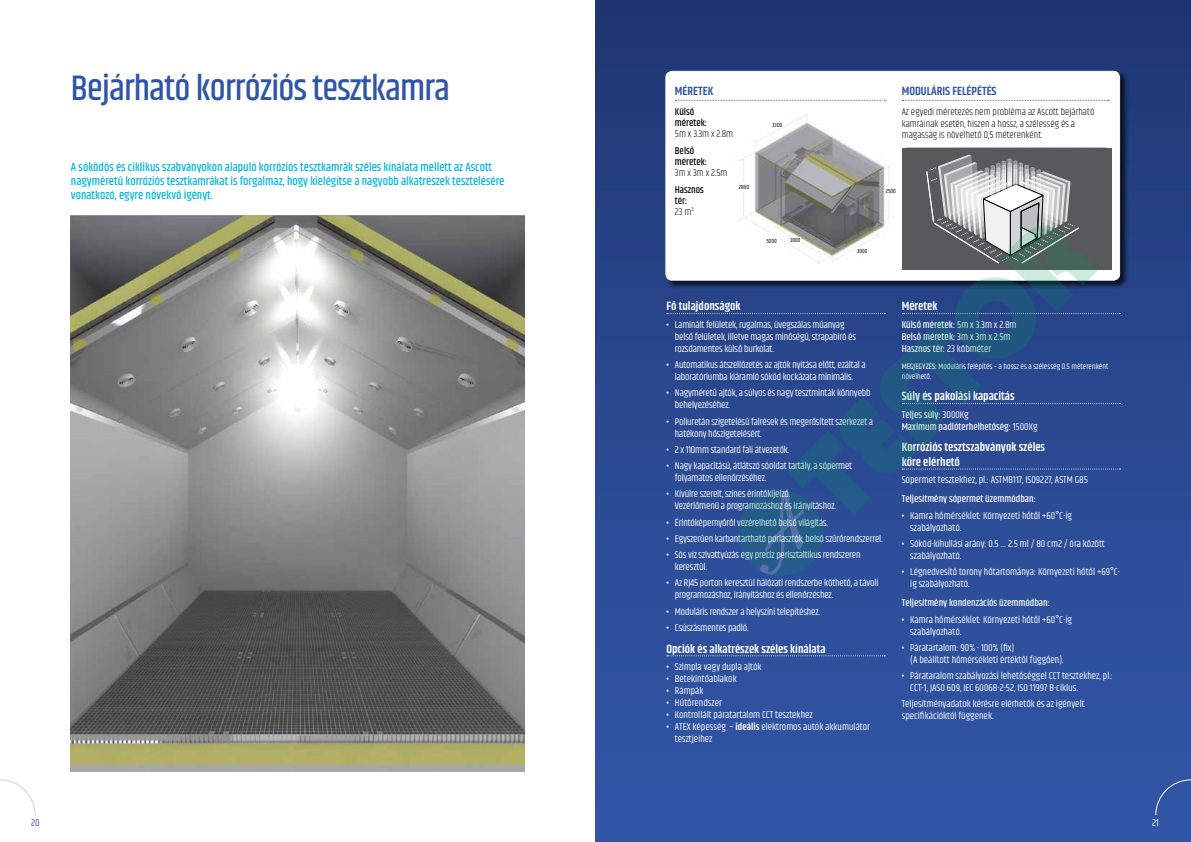
<style>
.page{position:relative;width:1191px;height:842px;background:#fff}
.page>*{position:absolute;margin:0;border:0;box-sizing:border-box;transform-origin:0 0}
.t1{font:500 36px "Khand";letter-spacing:-.02em;color:#3155a6}
.t2{font:500 12px/14px "Khand";color:#00b4e1}
.t3{font:600 12px/14.4px "Khand";color:#fff}
.t4{font:600 12px "Khand";color:#3155a6}
.t5{font:10px/12px "Khand";letter-spacing:-.015em;color:#fff}
.t6{font:500 10px/12px "Khand";color:#fff}
.t7{font:300 10px/11.5px "Khand";color:#000}
.t8{font:500 10px/11px "Khand";color:#000}
.t9{font:10px "Khand";color:#3155a6}
.t10{font:8px/10px "Khand";color:#fff}
.t11{font:6px "Khand";color:#000}
.s1{font-weight:300}
.s2{font-weight:700}
.s3{font-weight:600}
.s4{font-weight:400}
.s5{font-weight:500}
</style>
<div class="page">
<svg style="left:0;top:779px;width:36px;height:36px"></svg>
<div style="left:595px;top:0;width:596px;height:842px;background:linear-gradient(to bottom,#203875,#3357a9)"></div>
<div style="left:665px;top:70px;width:464px;height:219px;background:#000;opacity:.75"></div>
<div style="left:666px;top:71px;width:453px;height:209px;background:#fff;border-radius:6px"></div>
<div style="left:665px;top:71px;width:455px;height:210px;border:1px solid #fff;border-radius:6px"></div>
<img style="left:71px;top:215px;width:453px;height:556px">
<div style="left:901px;top:148px;width:210px;height:121px;background:#58595b"></div>
<svg style="left:926px;top:155px;width:145px;height:57px"></svg>
<svg style="left:902px;top:100px;width:207px;height:1px"></svg>
<svg style="left:675px;top:100px;width:210px;height:1px"></svg>
<svg style="left:667px;top:313px;width:118px;height:1px"></svg>
<svg style="left:667px;top:655px;width:218px;height:1px"></svg>
<svg style="left:1101px;top:313px;width:19px;height:1px"></svg>
<svg style="left:1101px;top:403px;width:19px;height:1px"></svg>
<svg style="left:1101px;top:468px;width:19px;height:1px"></svg>
<img style="left:739px;top:113px;width:151px;height:129px">
<div style="left:771px;top:120px;width:12px;height:8px;background:#fff"></div>
<div style="left:766px;top:237px;width:11px;height:7px;background:#fff"></div>
<div style="left:734px;top:183px;width:20px;height:8px;background:#fff"></div>
<div style="left:885px;top:187px;width:11px;height:9px;background:#fff"></div>
<svg style="left:1155px;top:779px;width:36px;height:36px"></svg>
<svg style="left:785px;top:212px;width:316px;height:316px;background:#425f90"></svg>
<svg style="left:720px;top:473px;width:120px;height:120px;background:#2b5493"></svg>
<h1 class="t1" style="left:71px;top:66px;width:380px">Bejárható korróziós tesztkamra</h1>
<p class="t2" style="left:71px;top:161px;width:435px">A sóködös és ciklikus szabványokon alapuló korróziós tesztkamrák széles kínálata mellett az Ascott nagyméretű korróziós tesztkamrákat is forgalmaz, hogy kielégítse a nagyobb alkatrészek tesztelésére vonatkozó, egyre növekvő igényt.</p>
<p class="t9" style="left:31px;top:817px;width:10px">20</p>
<p class="t4" style="left:675px;top:83px;width:40px">MÉRETEK</p>
<p class="t8" style="left:675px;top:107px;width:34px">Külső méretek:</p>
<p class="t7" style="left:675px;top:129px;width:60px">5m x 3.3m x 2.8m</p>
<p class="t8" style="left:675px;top:146px;width:34px">Belső méretek:</p>
<p class="t7" style="left:675px;top:168px;width:54px">3m x 3m x 2.5m</p>
<p class="t8" style="left:675px;top:185px;width:31px">Hasznos tér:<br><span class="s1">23 m</span><sup>3</sup></p>
<p class="t11" style="left:739px;top:184px;width:12px">2800</p>
<p class="t11" style="left:772px;top:121px;width:12px">3300</p>
<p class="t11" style="left:766px;top:238px;width:12px">5000</p>
<p class="t11" style="left:790px;top:237px;width:12px">3000</p>
<p class="t4" style="left:901px;top:83px;width:96px">MODULÁRIS FELÉPÍTÉS</p>
<p class="t7" style="left:901px;top:107px;width:194px">Az egyedi méretezés nem probléma az Ascott bejárható kamráinak esetén, hiszen a hossz, a szélesség és a magasság is növelhető 0,5 méterenként.</p>
<p class="t11" style="left:885px;top:188px;width:12px">2500</p>
<p class="t11" style="left:857px;top:247px;width:12px">3000</p>
<p class="t3" style="left:666px;top:300px;width:76px">Fő tulajdonságok</p>
<p class="t5" style="left:675px;top:319px;width:183px;text-indent:-8px"><span class="s2">•</span> Laminált felületek, rugalmas, üvegszálas műanyag belső felületek, illetve magas minőségű, strapabíró és rozsdamentes külső burkolat.</p>
<p class="t5" style="left:666px;top:359px;width:201px;text-align:center"><span class="s2">•</span> Automatikus átszellőzetés az ajtók nyitása előtt, ezáltal a laboratóriumba kiáramló sóköd kockázata minimális.</p>
<p class="t5" style="left:675px;top:388px;width:197px;text-indent:-8px"><span class="s2">•</span> Nagyméretű ajtók, a súlyos és nagy tesztminták könnyebb behelyezéséhez.</p>
<p class="t5" style="left:675px;top:416px;width:200px;text-indent:-8px"><span class="s2">•</span> Poliuretán szigetelésű falrések és megerősített szerkezet a hatékony hőszigetelésért.</p>
<p class="t5" style="left:666px;top:444px;width:124px"><span class="s2">•</span> 2 x 110mm standard fali átvezetők.</p>
<p class="t5" style="left:675px;top:460px;width:179px;text-indent:-8px"><span class="s2">•</span> Nagy kapacitású, átlátszó sóoldat tartály, a sópermet folyamatos ellenőrzéséhez.</p>
<p class="t5" style="left:675px;top:489px;width:162px;text-indent:-8px"><span class="s2">•</span> Kívülre szerelt, színes érintőkijelző.<br>Vezérlőmenü a programozáshoz és irányításhoz.</p>
<p class="t5" style="left:666px;top:517px;width:163px"><span class="s2">•</span> Érintőképernyőről vezérelhető belső világítás.</p>
<p class="t5" style="left:666px;top:533px;width:218px"><span class="s2">•</span> Egyszerűen karbantartható porlasztók, belső szűrőrendszerrel.</p>
<p class="t5" style="left:675px;top:549px;width:187px;text-indent:-8px"><span class="s2">•</span> Sós víz szivattyúzás egy precíz perisztaltikus rendszeren keresztül.</p>
<p class="t5" style="left:675px;top:578px;width:205px;text-indent:-8px"><span class="s2">•</span> Az RJ45 porton keresztül hálózati rendszerbe köthető, a távoli programozáshoz, irányításhoz és ellenőrzéshez.</p>
<p class="t5" style="left:666px;top:606px;width:155px"><span class="s2">•</span> Moduláris rendszer a helyszíni telepítéshez.</p>
<p class="t5" style="left:666px;top:622px;width:84px"><span class="s2">•</span> Csúszásmentes padló.</p>
<p class="t3" style="left:666px;top:642px;width:161px">Opciók és alkatrészek széles kínálata</p>
<p class="t5" style="left:666px;top:661px;width:97px"><span class="s2">•</span> Szimpla vagy dupla ajtók</p>
<p class="t5" style="left:666px;top:673px;width:72px"><span class="s2">•</span> Betekintőablakok</p>
<p class="t5" style="left:666px;top:685px;width:39px"><span class="s2">•</span> Rámpák</p>
<p class="t5" style="left:666px;top:697px;width:57px"><span class="s2">•</span> Hűtőrendszer</p>
<p class="t5" style="left:666px;top:709px;width:148px"><span class="s2">•</span> Kontrollált páratartalom CCT tesztekhez</p>
<p class="t5" style="left:675px;top:721px;width:197px;text-indent:-8px"><span class="s2">•</span> ATEX képesség – <span class="s3">ideális</span> elektromos autók akkumulátor tesztjeihez</p>
<p class="t3" style="left:901px;top:300px;width:37px">Méretek</p>
<p class="t6" style="left:901px;top:319px;width:116px">Külső méretek: <span class="s4">5m x 3.3m x 2.8m<br></span>Belső méretek: <span class="s4">3m x 3m x 2.5m<br></span>Hasznos tér: <span class="s4">23 köbméter</span></p>
<p class="t10" style="left:901px;top:361px;width:208px"><span class="s5">MEGJEGYZÉS:</span> Moduláris felépítés – a hossz és a szélesség 0.5 méterenként növelhető.</p>
<p class="t3" style="left:901px;top:390px;width:114px">Súly és pakolási kapacitás</p>
<p class="t6" style="left:901px;top:409px;width:137px">Teljes súly: <span class="s4">3000Kg<br></span>Maximum padlóterhelhetőség: <span class="s4">1500Kg</span></p>
<p class="t3" style="left:901px;top:441px;width:145px">Korróziós tesztszabványok széles köre elérhető</p>
<p class="t5" style="left:901px;top:475px;width:188px">Sópermet tesztekhez, pl.: ASTMB117, ISO9227, ASTM G85</p>
<p class="t6" style="left:901px;top:494px;width:136px">Teljesítmény sópermet üzemmódban:</p>
<p class="t5" style="left:910px;top:510px;width:163px;text-indent:-8px"><span class="s2">•</span> Kamra hőmérséklet: Környezeti hőtől +60°C-ig szabályozható.</p>
<p class="t5" style="left:910px;top:538px;width:196px;text-indent:-8px"><span class="s2">•</span> Sóköd-kihullási arány: 0.5 … 2.5 ml / 80 cm2 / óra között szabályozható.</p>
<p class="t5" style="left:910px;top:566px;width:211px;text-indent:-8px"><span class="s2">•</span> Légnedvesítő torony hőtartománya: Környezeti hőtől +69°C&shy;ig szabályozható.</p>
<p class="t6" style="left:901px;top:598px;width:150px">Teljesítmény kondenzációs üzemmódban:</p>
<p class="t5" style="left:910px;top:614px;width:163px;text-indent:-8px"><span class="s2">•</span> Kamra hőmérséklet: Környezeti hőtől +60°C-ig szabályozható.</p>
<p class="t5" style="left:910px;top:642px;width:155px;text-indent:-8px"><span class="s2">•</span> Páratartalom: 90% - 100% (fix)<br>(A beálított hőmérsékleti értéktől függően).</p>
<p class="t5" style="left:910px;top:670px;width:204px;text-indent:-8px"><span class="s2">•</span> Párataralom szabályozási lehetőséggel CCT tesztekhez, pl.:<br>CCT-1, JASO 609, IEC 60068-2-52, ISO 11997 B-ciklus.</p>
<p class="t5" style="left:901px;top:699px;width:184px">Teljesítményadatok kérésre elérhetők és az igényelt specifikációktól függenek.</p>
<p class="t5" style="left:1152px;top:817px;width:8px">21</p>
</div>
